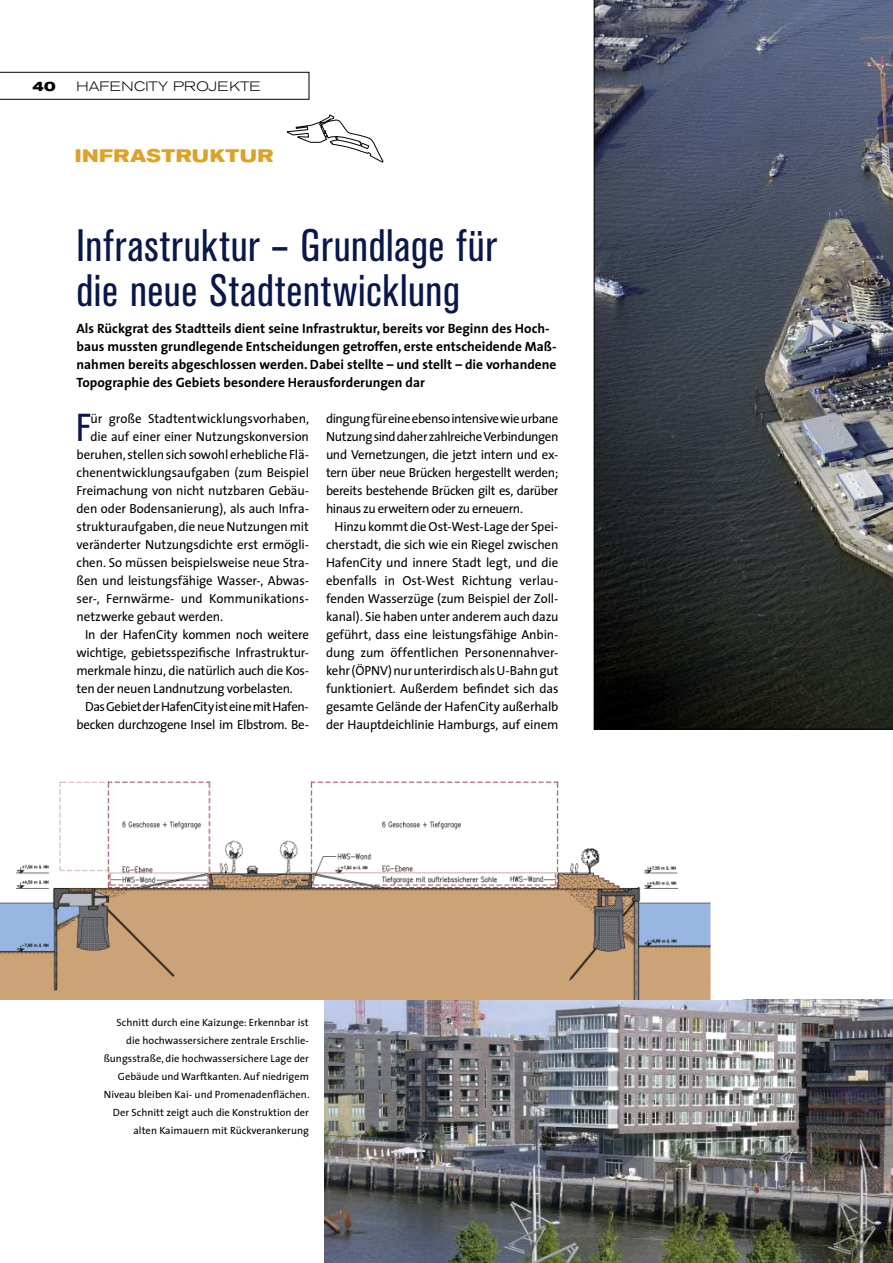
<style>
.page{position:relative;width:893px;height:1263px;background:#fff}
.page>*{position:absolute;margin:0;border:0;box-sizing:border-box;transform-origin:0 0}
.t1{font:condensed 45px/45px "Akzidenz Grotesk BE";letter-spacing:.015em;color:#09174a}
.t2{font:condensed 38.55px "Akzidenz Grotesk BE";color:#09174a}
.t3{font:700 expanded 18px "Akzidenz Grotesk BE";letter-spacing:.03em;color:#dda327}
.t4{font:700 13.5px/18px "The Sans";color:#000}
.t5{font:300 expanded 13.5px "Akzidenz Grotesk BE";letter-spacing:.025em;color:#000}
.t6{font:700 expanded 13.5px "Akzidenz Grotesk BE";color:#000}
.t7{font:13.2px/18px "The Sans";letter-spacing:-.01em;color:#000;text-align:justify}
.t8{font:13.2px "The Sans";letter-spacing:-.03em;color:#000}
.t9{font:10.5px/18px "The Sans";color:#000;text-align:right}
</style>
<div class="page">
<img style="left:324px;top:999px;width:569px;height:264px">
<svg style="left:594px;top:0;width:299px;height:729px;background:#434851"></svg>
<svg style="left:0;top:72px;width:309px;height:28px"></svg>
<svg style="left:287px;top:115px;width:96px;height:47px"></svg>
<img style="left:0;top:781px;width:711px;height:218px">
<p class="t6" style="left:33px;top:81px;width:25px">40</p>
<p class="t5" style="left:77px;top:81px;width:186px">HAFENCITY PROJEKTE</p>
<h3 class="t3" style="left:75px;top:150px;width:200px">INFRASTRUKTUR</h3>
<h1 class="t1" style="left:77px;top:227px;width:422px">Infrastruktur – Grundlage für die neue Stadtentwicklung</h1>
<p class="t4" style="left:77px;top:320px;width:482px">Als Rückgrat des Stadtteils dient seine Infrastruktur, bereits vor Beginn des Hoch&shy;baus mussten grundlegende Entscheidungen getroffen, erste entscheidende Maß&shy;nahmen bereits abgeschlossen werden. Dabei stellte – und stellt – die vorhandene Topographie des Gebiets besondere Herausforderungen dar</p>
<h2 class="t2" style="left:77px;top:414px;width:16px">F</h2>
<p class="t7" style="left:91px;top:411px;width:220px">ür große Stadtentwicklungsvorhaben,</p>
<p class="t7" style="left:91px;top:429px;width:220px">die auf einer einer Nutzungskonversion</p>
<p class="t7" style="left:77px;top:447px;width:234px">beruhen, stellen sich sowohl erhebliche Flä-</p>
<p class="t7" style="left:77px;top:465px;width:234px">chenentwicklungsaufgaben (zum Beispiel</p>
<p class="t7" style="left:77px;top:483px;width:234px">Freimachung von nicht nutzbaren Gebäu-</p>
<p class="t7" style="left:77px;top:501px;width:234px">den oder Bodensanierung), als auch Infra-</p>
<p class="t7" style="left:77px;top:519px;width:234px">strukturaufgaben, die neue Nutzungen mit</p>
<p class="t7" style="left:77px;top:537px;width:234px">veränderter Nutzungsdichte erst ermögli-</p>
<p class="t7" style="left:77px;top:555px;width:234px">chen. So müssen beispielsweise neue Stra-</p>
<p class="t7" style="left:77px;top:573px;width:234px">ßen und leistungsfähige Wasser-, Abwas-</p>
<p class="t7" style="left:77px;top:591px;width:234px">ser-, Fernwärme- und Kommunikations-</p>
<p class="t7" style="left:77px;top:609px;width:148px">netzwerke gebaut werden.</p>
<p class="t7" style="left:85px;top:627px;width:225px">In der HafenCity kommen noch weitere</p>
<p class="t7" style="left:77px;top:645px;width:234px">wichtige, gebietsspezifische Infrastruktur-</p>
<p class="t7" style="left:77px;top:663px;width:234px">merkmale hinzu, die natürlich auch die Kos-</p>
<p class="t7" style="left:77px;top:681px;width:218px">ten der neuen Landnutzung vorbelasten.</p>
<p class="t8" style="left:85px;top:702px;width:225px">Das Gebiet der HafenCity ist eine mit Hafen-</p>
<p class="t7" style="left:77px;top:717px;width:234px">becken durchzogene Insel im Elbstrom. Be-</p>
<p class="t7" style="left:326px;top:411px;width:234px">dingung für eine ebenso intensive wie urbane Nutzung sind daher zahlreiche Verbindungen und Vernetzungen, die jetzt intern und ex&shy;tern über neue Brücken hergestellt werden; bereits bestehende Brücken gilt es, darüber hinaus zu erweitern oder zu erneuern.</p>
<p class="t7" style="left:326px;top:519px;width:234px;text-indent:9px">Hinzu kommt die Ost-West-Lage der Spei&shy;cherstadt, die sich wie ein Riegel zwischen HafenCity und innere Stadt legt, und die ebenfalls in Ost-West Richtung verlau&shy;fenden Wasserzüge (zum Beispiel der Zoll&shy;kanal). Sie haben unter anderem auch dazu geführt, dass eine leistungsfähige Anbin&shy;dung zum öffentlichen Personennahver&shy;kehr (ÖPNV) nur unterirdisch als U-Bahn gut funktioniert. Außerdem befindet sich das gesamte Gelände der HafenCity außerhalb der Hauptdeichlinie Hamburgs, auf einem</p>
<p class="t9" style="left:104px;top:1015px;width:207px">Schnitt durch eine Kaizunge: Erkennbar ist die hochwassersichere zentrale Erschlie&shy;ßungsstraße, die hochwassersichere Lage der Gebäude und Warftkanten. Auf niedrigem Niveau bleiben Kai- und Promenadenflächen.<br>Der Schnitt zeigt auch die Konstruktion der alten Kaimauern mit Rückverankerung</p>
</div>
